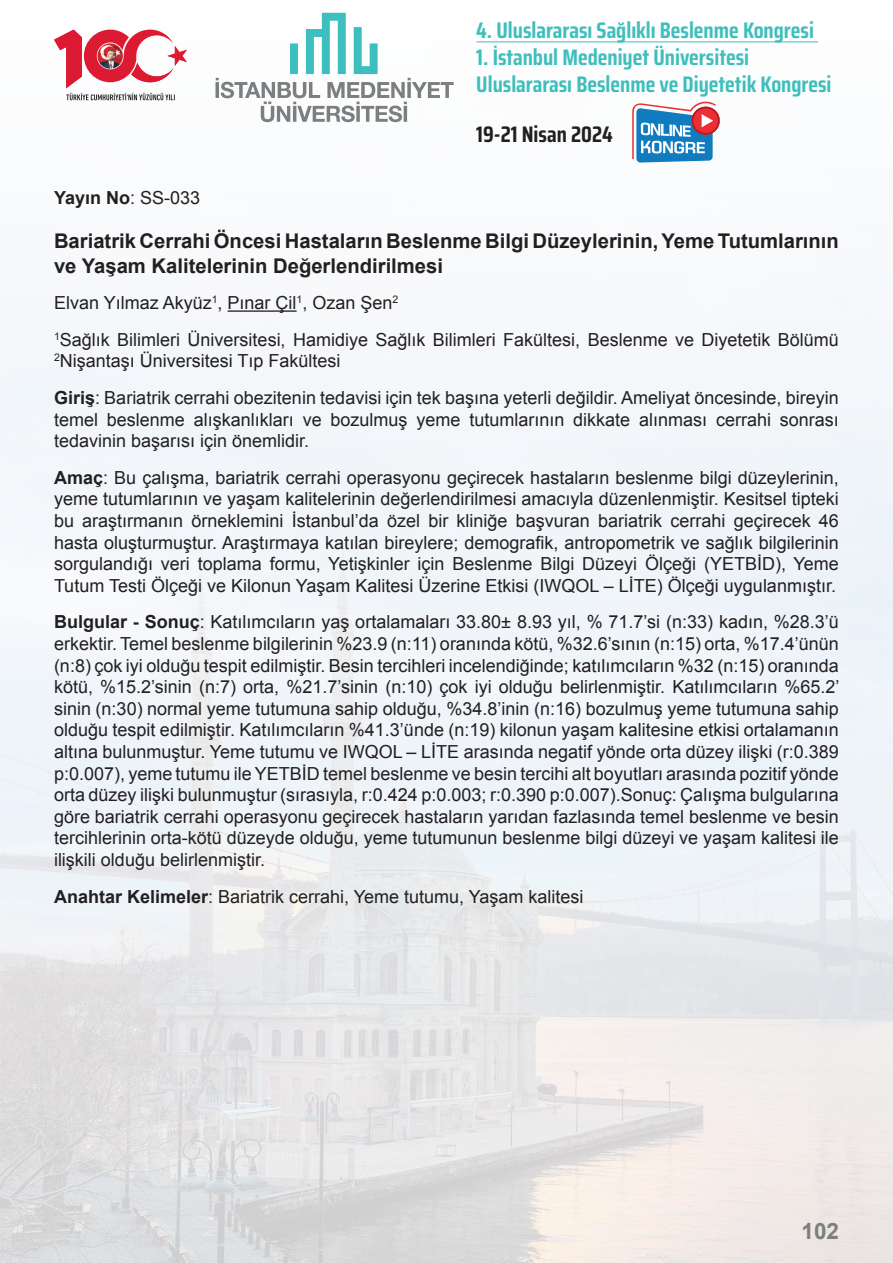
<style>
.page{position:relative;width:893px;height:1263px;background:#fff}
.page>*{position:absolute;margin:0;border:0;box-sizing:border-box;transform-origin:0 0}
.t1{font:700 22.5px/27px "Saira Condensed";color:#3ebfbc}
.t2{font:700 22.5px "Saira Condensed";color:#231f20}
.t3{font:700 22.5px "Arial";color:#7c7f80}
.Heading_3{font:700 20.25px/24.3px "Arial";color:#231f20}
.Normal__Web{font:18px/21.6px "Arial";color:#231f20;text-align:justify}
.t4{font:700 18px "Arial";color:#231f20}
.s1{font-weight:400}
.s2{font-weight:700}
</style>
<div class="page">
<img style="left:0;top:12px;width:893px;height:1251px">
<hr style="left:215px;top:82px;width:4px;height:16px;background:#bcbebf">
<svg style="left:216px;top:13px;width:238px;height:109px"></svg>
<hr style="left:476px;top:41px;width:342px;height:1px;background:#3ebfbc">
<svg style="left:54px;top:30px;width:133px;height:70px"></svg>
<svg style="left:632px;top:102px;width:88px;height:61px"></svg>
<hr style="left:228px;top:310px;width:69px;height:2px;background:#231f20">
<p class="t1" style="left:476px;top:16px;width:339px">4. Uluslararası Sağlıklı Beslenme Kongresi</p>
<p class="t1" style="left:476px;top:43px;width:357px">1. İstanbul Medeniyet Üniversitesi<br>Uluslararası Beslenme ve Diyetetik Kongresi</p>
<p class="t2" style="left:476px;top:116px;width:138px">19-21 Nisan 2024</p>
<p class="t4" style="left:54px;top:186px;width:148px">Yayın No<span class="s1">: SS-033</span></p>
<p class="Heading_3" style="left:54px;top:230px;width:786px">Bariatrik Cerrahi Öncesi Hastaların Beslenme Bilgi Düzeylerinin, Yeme Tutumlarının ve Yaşam Kalitelerinin Değerlendirilmesi</p>
<p class="Normal__Web" style="left:54px;top:292px;width:346px">Elvan Yılmaz Akyüz<sup>1</sup>, Pınar Çil<sup>1</sup>, Ozan Şen<sup>2</sup></p>
<p class="Normal__Web" style="left:54px;top:329px;width:786px"><sup>1</sup>Sağlık Bilimleri Üniversitesi, Hamidiye Sağlık Bilimleri Fakültesi, Beslenme ve Diyetetik Bölümü<br><sup>2</sup>Nişantaşı Üniversitesi Tıp Fakültesi</p>
<p class="Normal__Web" style="left:54px;top:387px;width:786px"><span class="s2">Giriş</span>: Bariatrik cerrahi obezitenin tedavisi için tek başına yeterli değildir. Ameliyat öncesinde, bireyin temel beslenme alışkanlıkları ve bozulmuş yeme tutumlarının dikkate alınması cerrahi sonrası tedavinin başarısı için önemlidir.</p>
<p class="Normal__Web" style="left:54px;top:467px;width:786px"><span class="s2">Amaç</span>: Bu çalışma, bariatrik cerrahi operasyonu geçirecek hastaların beslenme bilgi düzeylerinin, yeme tutumlarının ve yaşam kalitelerinin değerlendirilmesi amacıyla düzenlenmiştir. Kesitsel tipteki bu araştırmanın örneklemini İstanbul’da özel bir kliniğe başvuran bariatrik cerrahi geçirecek 46 hasta oluşturmuştur. Araştırmaya katılan bireylere; demografik, antropometrik ve sağlık bilgilerinin sorgulandığı veri toplama formu, Yetişkinler için Beslenme Bilgi Düzeyi Ölçeği (YETBİD), Yeme Tutum Testi Ölçeği ve Kilonun Yaşam Kalitesi Üzerine Etkisi (IWQOL – LİTE) Ölçeğ i uygulanmıştır.</p>
<p class="Normal__Web" style="left:54px;top:611px;width:787px"><span class="s2">Bulgular - Sonuç</span>: Katılımcıların yaş ortalamaları 33.80± 8.93 yıl, % 71.7’si (n:33) kadın, %28.3’ü erkektir. Temel beslenme bilgilerinin %23.9 (n:11) oranında kötü, %32.6’sının (n:15) orta, %17.4’ünün (n:8) çok iyi olduğu tespit edilmiştir. Besin tercihleri incelendiğinde; katılımcıların %32 (n:15) oranında kötü, %15.2’sinin (n:7) orta, %21.7’sinin (n:10) çok iyi olduğu belirlenmiştir. Katılımcıların %65.2’ sinin (n:30) normal yeme tutumuna sahip olduğu, %34.8’inin (n:16) bozulmuş yeme tutumuna sahip olduğu tespit edilmiştir. Katılımcıların %41.3’ünde (n:19) kilonun yaşam kalitesine etkisi ortalamanın altına bulunmuştur. Yeme tutumu ve IWQOL – LİTE arasında negatif yönde orta düzey ilişki (r:0.389 p:0.007), yeme tutumu ile YETBİD temel beslenme ve besin tercihi alt boyutları arasında pozitif yönde orta düzey ilişki bulunmuştur (sırasıyla, r:0.424 p:0.003; r:0.390 p:0.007).Sonuç: Çalışma bulgularına göre bariatrik cerrahi operasyonu geçirecek hastaların yarıdan fazlasında temel beslenme ve besin tercihlerinin orta-kötü düzeyde olduğu, yeme tutumunun beslenme bilgi düzeyi ve yaşam kalitesi ile ilişkili olduğu belirlenmiştir.</p>
<p class="Normal__Web" style="left:54px;top:886px;width:531px"><span class="s2">Anahtar Kelimeler</span>: Bariatrik cerrahi, Yeme tutumu, Yaşam kalitesi</p>
<p class="t3" style="left:801px;top:1216px;width:39px">102</p>
</div>
